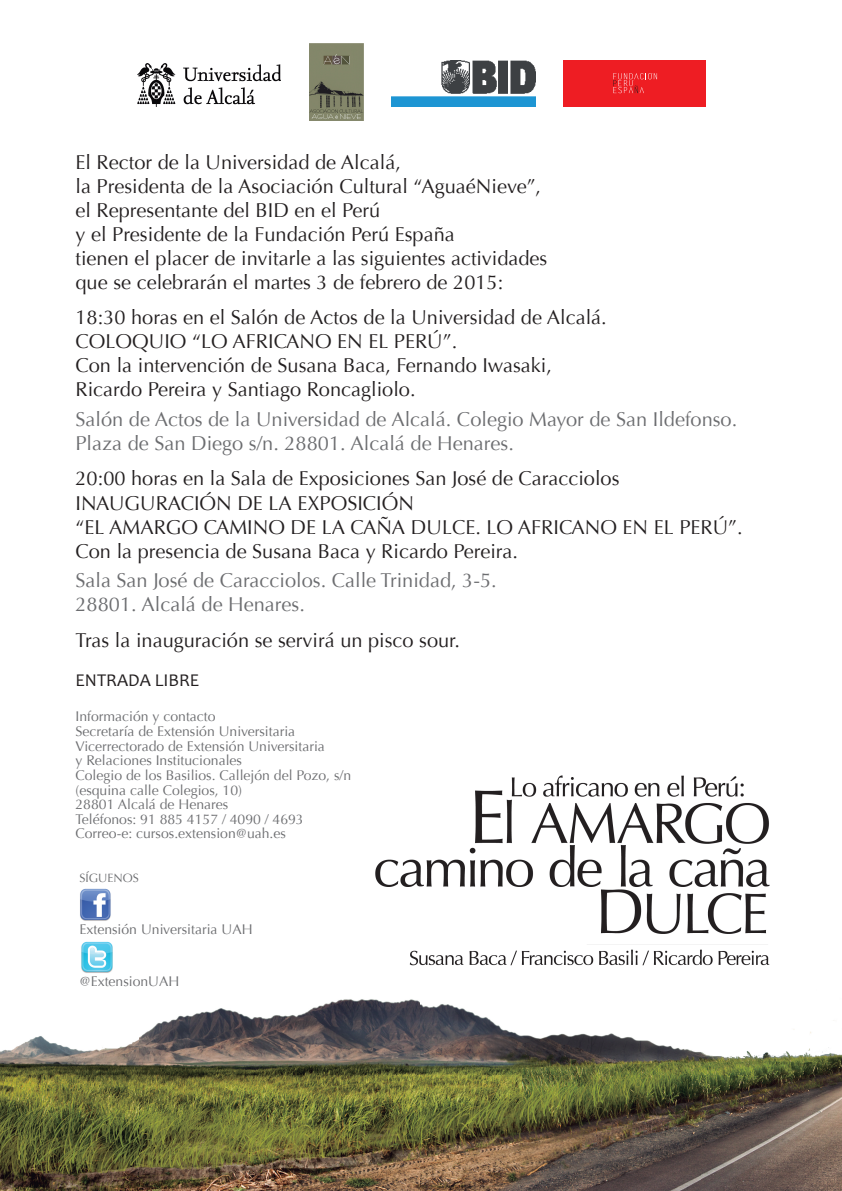
<style>
.page{position:relative;width:842px;height:1191px;background:#fff}
.page>*{position:absolute;margin:0;border:0;box-sizing:border-box;transform-origin:0 0}
.t1{font:20px/24px "Optima";color:#231f20}
.t2{font:20px/24px "Optima";color:#6c6d70}
.t3{font:18px "Candara";color:#231f20}
.t4{font:14px/14.6px "Optima";color:#6c6d70}
.t5{font:12px "Optima";color:#6c6d70}
</style>
<div class="page">
<img style="left:0;top:999px;width:842px;height:192px">
<img style="left:375px;top:775px;width:395px;height:191px">
<img style="left:309px;top:44px;width:54px;height:76px">
<div style="left:563px;top:61px;width:143px;height:46px;background:#ee1d23"></div>
<svg style="left:613px;top:73px;width:44px;height:20px"></svg>
<img style="left:392px;top:61px;width:143px;height:46px">
<img style="left:137px;top:64px;width:144px;height:43px">
<img style="left:80px;top:888px;width:31px;height:33px">
<img style="left:81px;top:941px;width:32px;height:32px">
<p class="t1" style="left:76px;top:150px;width:473px">El Rector de la Universidad de Alcalá,<br>la Presidenta de la Asociación Cultural “AguaéNieve”, el Representante del BID en el Perú<br>y el Presidente de la Fundación Perú España<br>tienen el placer de invitarle a las siguientes actividades que se celebrarán el martes 3 de febrero de 2015:</p>
<p class="t1" style="left:76px;top:306px;width:533px">18:30 horas en el Salón de Actos de la Universidad de Alcalá.<br>COLOQUIO “LO AFRICANO EN EL PERÚ”.<br>Con la intervención de Susana Baca, Fernando Iwasaki, Ricardo Pereira y Santiago Roncagliolo.</p>
<p class="t2" style="left:76px;top:407px;width:663px">Salón de Actos de la Universidad de Alcalá. Colegio Mayor de San Ildefonso.<br>Plaza de San Diego s/n. 28801. Alcalá de Henares.</p>
<p class="t1" style="left:76px;top:467px;width:669px">20:00 horas en la Sala de Exposiciones San José de Caracciolos INAUGURACIÓN DE LA EXPOSICIÓN<br>“EL AMARGO CAMINO DE LA CAÑA DULCE. LO AFRICANO EN EL PERÚ”.<br>Con la presencia de Susana Baca y Ricardo Pereira.</p>
<p class="t2" style="left:76px;top:568px;width:423px">Sala San José de Caracciolos. Calle Trinidad, 3-5.<br>28801. Alcalá de Henares.</p>
<p class="t1" style="left:76px;top:628px;width:386px">Tras la inauguración se servirá un pisco sour.</p>
<p class="t3" style="left:76px;top:669px;width:125px">ENTRADA LIBRE</p>
<p class="t4" style="left:76px;top:709px;width:277px">Información y contacto<br>Secretaría de Extensión Universitaria Vicerrectorado de Extensión Universitaria<br>y Relaciones Institucionales<br>Colegio de los Basilios. Callejón del Pozo, s/n (esquina calle Colegios, 10)<br>28801 Alcalá de Henares<br>Teléfonos: 91 885 4157 / 4090 / 4693<br>Correo-e: cursos.extension@uah.es</p>
<p class="t5" style="left:80px;top:871px;width:61px">SÍGUENOS</p>
<p class="t4" style="left:80px;top:922px;width:175px">Extensión Universitaria UAH</p>
<p class="t4" style="left:80px;top:974px;width:101px">@ExtensionUAH</p>
</div>
